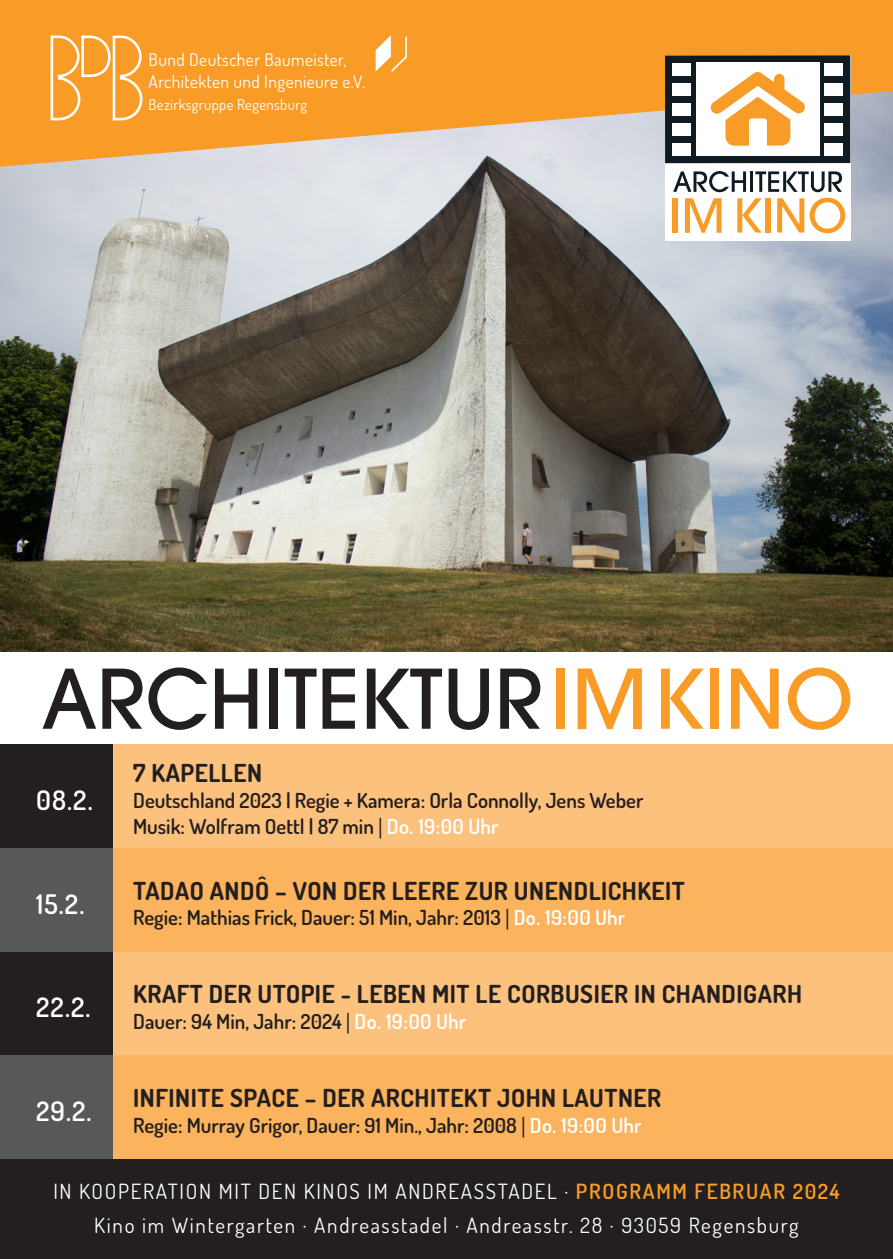
<style>
.page{position:relative;width:893px;height:1259px;background:#fff}
.page>*{position:absolute;margin:0;border:0;box-sizing:border-box;transform-origin:0 0}
.t1{font:600 27px "Dosis";letter-spacing:.04em;color:#fff}
.t2{font:700 24.9px "Dosis";letter-spacing:.02em;color:#231f20}
.t3{font:21px/33.3px "Dosis";letter-spacing:.08em;color:#fff;text-align:center}
.t4{font:600 20.7px/25.8px "Dosis";color:#231f20}
.t5{font:17.4px/22.5px "Dosis";letter-spacing:.025em;color:#fff}
.t6{font:14.7px "Dosis";letter-spacing:.025em;color:#fff}
.s1{font-family:"Helvetica Neue";font-weight:400}
.s2{color:#fff}
.s3{font-weight:600;color:#f89c27}
</style>
<div class="page">
<img style="left:0;top:167px;width:893px;height:485px">
<svg style="left:0;top:0;width:893px;height:167px;background:#f1a648"></svg>
<div style="left:665px;top:55px;width:185px;height:186px;background:#fff"></div>
<div style="left:665px;top:55px;width:185px;height:108px;background:#101a21"></div>
<div style="left:696px;top:63px;width:124px;height:93px;background:#fff"></div>
<svg style="left:710px;top:72px;width:95px;height:74px"></svg>
<div style="left:673px;top:63px;width:18px;height:12px;background:#fff"></div>
<div style="left:673px;top:83px;width:18px;height:12px;background:#fff"></div>
<div style="left:673px;top:103px;width:18px;height:13px;background:#fff"></div>
<div style="left:673px;top:123px;width:18px;height:13px;background:#fff"></div>
<div style="left:673px;top:143px;width:18px;height:13px;background:#fff"></div>
<div style="left:824px;top:63px;width:19px;height:12px;background:#fff"></div>
<div style="left:824px;top:83px;width:19px;height:12px;background:#fff"></div>
<div style="left:824px;top:103px;width:19px;height:13px;background:#fff"></div>
<div style="left:824px;top:123px;width:19px;height:13px;background:#fff"></div>
<div style="left:824px;top:143px;width:19px;height:13px;background:#fff"></div>
<svg style="left:673px;top:171px;width:73px;height:21px"></svg>
<hr style="left:750px;top:171px;width:3px;height:21px;background:#101a21">
<svg style="left:755px;top:171px;width:87px;height:21px"></svg>
<div style="left:673px;top:198px;width:5px;height:35px;background:#f89c27"></div>
<svg style="left:685px;top:198px;width:37px;height:35px"></svg>
<div style="left:765px;top:198px;width:5px;height:35px;background:#f89c27"></div>
<svg style="left:737px;top:198px;width:25px;height:35px"></svg>
<svg style="left:777px;top:198px;width:27px;height:35px"></svg>
<svg style="left:810px;top:198px;width:35px;height:35px"></svg>
<svg style="left:51px;top:35px;width:92px;height:85px;background:#f9ad4d"></svg>
<svg style="left:376px;top:35px;width:31px;height:37px"></svg>
<svg style="left:43px;top:668px;width:53px;height:61px"></svg>
<svg style="left:102px;top:667px;width:105px;height:63px"></svg>
<svg style="left:215px;top:668px;width:42px;height:61px"></svg>
<div style="left:269px;top:668px;width:9px;height:61px;background:#231f20"></div>
<svg style="left:285px;top:668px;width:70px;height:61px"></svg>
<svg style="left:367px;top:668px;width:75px;height:61px"></svg>
<svg style="left:449px;top:668px;width:40px;height:62px"></svg>
<svg style="left:500px;top:668px;width:40px;height:61px"></svg>
<div style="left:557px;top:668px;width:8px;height:61px;background:#f89c27"></div>
<svg style="left:578px;top:668px;width:64px;height:61px"></svg>
<div style="left:710px;top:668px;width:9px;height:61px;background:#f89c27"></div>
<svg style="left:661px;top:668px;width:43px;height:61px"></svg>
<svg style="left:731px;top:668px;width:48px;height:61px"></svg>
<svg style="left:788px;top:667px;width:62px;height:63px"></svg>
<div style="left:12px;top:744px;width:881px;height:104px;background:#fcc17c"></div>
<div style="left:12px;top:951px;width:881px;height:104px;background:#fcc17c"></div>
<div style="left:12px;top:848px;width:881px;height:103px;background:#fbb35d"></div>
<div style="left:12px;top:1055px;width:881px;height:104px;background:#fbb35d"></div>
<div style="left:0;top:744px;width:112px;height:104px;background:#231f20"></div>
<div style="left:0;top:951px;width:112px;height:104px;background:#231f20"></div>
<div style="left:0;top:848px;width:112px;height:103px;background:#57585a"></div>
<div style="left:0;top:1055px;width:112px;height:104px;background:#57585a"></div>
<div style="left:0;top:1159px;width:893px;height:100px;background:#231f20"></div>
<p class="t5" style="left:149px;top:48px;width:218px">Bund Deutscher Baumeister,<br>Architekten und Ingenieure e.V.</p>
<p class="t6" style="left:149px;top:95px;width:160px">Bezirksgruppe Regensburg</p>
<h1 class="t1" style="left:36px;top:782px;width:58px">08.2.</h1>
<h1 class="t1" style="left:36px;top:886px;width:50px">15.2.</h1>
<h1 class="t1" style="left:36px;top:990px;width:56px">22.2.</h1>
<h1 class="t1" style="left:36px;top:1093px;width:57px">29.2.</h1>
<p class="t2" style="left:133px;top:757px;width:130px">7 KAPELLEN</p>
<p class="t4" style="left:133px;top:787px;width:512px">Deutschland 2023 | Regie + Kamera: Orla Connolly, Jens Weber<br>Musik: Wolfram Oettl | 87 min <span class="s1">|</span> <span class="s2">Do. 19:00 Uhr</span></p>
<p class="t2" style="left:133px;top:874px;width:553px">TADAO ANDÔ – VON DER LEERE ZUR UNENDLICHKEIT</p>
<p class="t4" style="left:133px;top:904px;width:494px">Regie: Mathias Frick, Dauer: 51 Min, Jahr: 2013 <span class="s1">|</span> <span class="s2">Do. 19:00 Uhr</span></p>
<p class="t2" style="left:133px;top:978px;width:670px">KRAFT DER UTOPIE - LEBEN MIT LE CORBUSIER IN CHANDIGARH</p>
<p class="t4" style="left:133px;top:1008px;width:334px">Dauer: 94 Min, Jahr: 2024 <span class="s1">|</span> <span class="s2">Do. 19:00 Uhr</span></p>
<p class="t2" style="left:133px;top:1082px;width:530px">INFINITE SPACE – DER ARCHITEKT JOHN LAUTNER</p>
<p class="t4" style="left:133px;top:1112px;width:510px">Regie: Murray Grigor, Dauer: 91 Min., Jahr: 2008 <span class="s1">|</span> <span class="s2">Do. 19:00 Uhr</span></p>
<p class="t3" style="left:53px;top:1174px;width:788px">IN KOOPERATION MIT DEN KINOS IM ANDREASSTADEL · <span class="s3">PROGRAMM FEBRUAR 2024<br></span>Kino im Wintergarten · Andreasstadel · Andreasstr. 28 · 93059 Regensburg</p>
</div>
